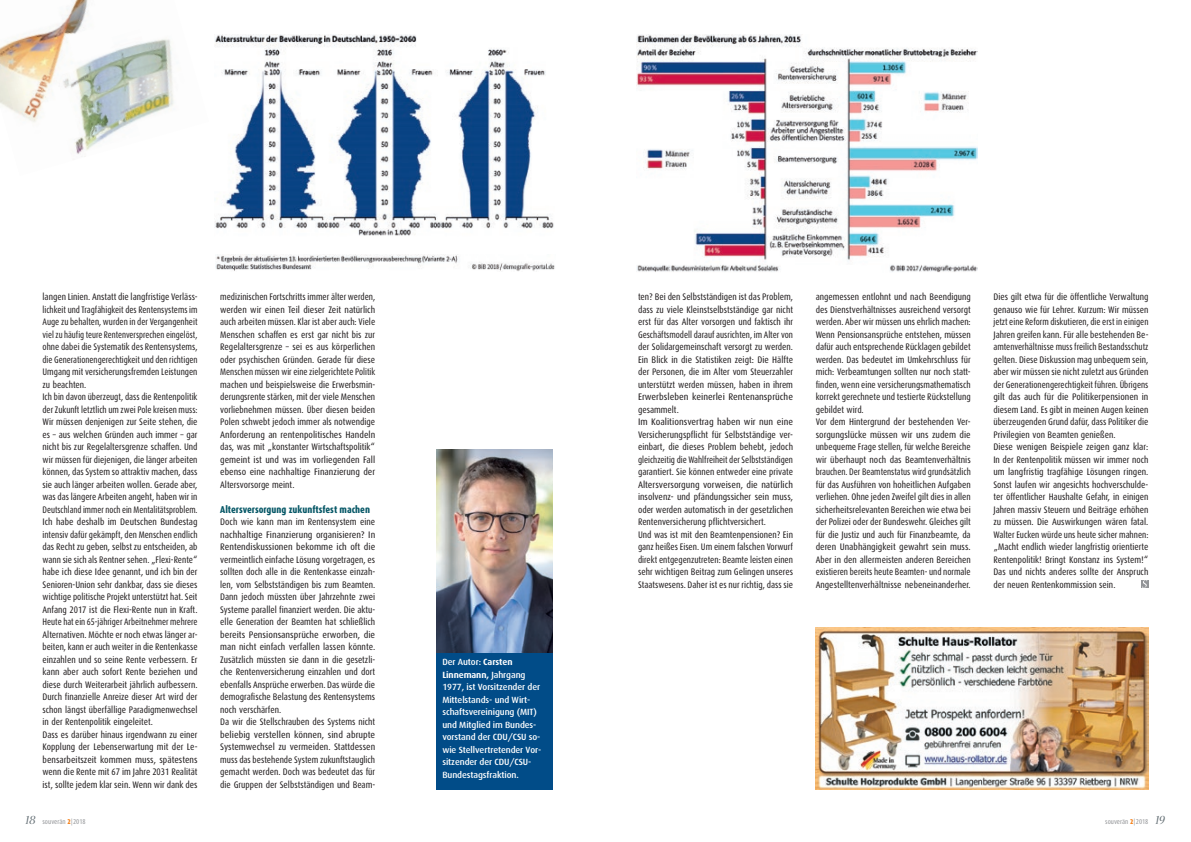
<style>
.page{position:relative;width:1191px;height:842px;background:#fff}
.page>*{position:absolute;margin:0;border:0;box-sizing:border-box;transform-origin:0 0}
.t1{font:800 10px "Dax Condensed";color:#075867}
.t2{font:9.5px/12.5px "Dax Condensed";color:#231f20}
.t3{font:500 9px/12.5px "Dax";letter-spacing:-.01em;color:#fff}
.t4{font:7px "Dax Condensed";color:#939598}
.s1{font-family:"Nueva Std";font-style:italic;font-size:14px;color:#5f6a70}
.s2{font-weight:900;color:#f58420}
.s3{font-weight:700}
</style>
<div class="page">
<div style="left:1141px;top:580px;width:7px;height:8px;background:#939598"></div>
<svg style="left:1142px;top:580px;width:5px;height:8px"></svg>
<img style="left:815px;top:628px;width:333px;height:161px">
<img style="left:637px;top:34px;width:340px;height:238px">
<img style="left:0;top:0;width:174px;height:154px">
<div style="left:437px;top:646px;width:116px;height:143px;background:#014c88"></div>
<img style="left:437px;top:449px;width:116px;height:203px">
<img style="left:215px;top:34px;width:339px;height:202px">
<img style="left:215px;top:255px;width:340px;height:16px">
<p class="t2" style="left:43px;top:291px;width:156px">langen Linien. Anstatt die langfristige Verläss&shy;lichkeit und Tragfähigkeit des Rentensystems im Auge zu behalten, wurden in der Vergangenheit viel zu häufig teure Rentenversprechen eingelöst, ohne dabei die Systematik des Rentensystems, die Generationengerechtigkeit und den richtigen Umgang mit versicherungsfremden Leistungen zu beachten.<br>Ich bin davon überzeugt, dass die Rentenpolitik der Zukunft letztlich um zwei Pole kreisen muss:<br>Wir müssen denjenigen zur Seite stehen, die es – aus welchen Gründen auch immer – gar nicht bis zur Regelaltersgrenze schaffen. Und wir müssen für diejenigen, die länger arbeiten können, das System so attraktiv machen, dass sie auch länger arbeiten wollen. Gerade aber, was das längere Arbeiten angeht, haben wir in Deutschland immer noch ein Mentalitätsproblem.<br>Ich habe deshalb im Deutschen Bundestag intensiv dafür gekämpft, den Menschen endlich das Recht zu geben, selbst zu entscheiden, ab wann sie sich als Rentner sehen. „Flexi-Rente“ habe ich diese Idee genannt, und ich bin der Senioren-Union sehr dankbar, dass sie dieses wichtige politische Projekt unterstützt hat. Seit Anfang 2017 ist die Flexi-Rente nun in Kraft.<br>Heute hat ein 65-jähriger Arbeitnehmer mehrere Alternativen. Möchte er noch etwas länger ar&shy;beiten, kann er auch weiter in die Rentenkasse einzahlen und so seine Rente verbessern. Er kann aber auch sofort Rente beziehen und diese durch Weiterarbeit jährlich aufbessern.<br>Durch finanzielle Anreize dieser Art wird der schon längst überfällige Paradigmenwechsel in der Rentenpolitik eingeleitet.<br>Dass es darüber hinaus irgendwann zu einer Kopplung der Lebenserwartung mit der Le&shy;bensarbeitszeit kommen muss, spätestens wenn die Rente mit 67 im Jahre 2031 Realität ist, sollte jedem klar sein. Wenn wir dank des</p>
<p class="t2" style="left:220px;top:291px;width:156px;text-align:justify">medizinischen Fortschritts immer älter werden, werden wir einen Teil dieser Zeit natürlich auch arbeiten müssen. Klar ist aber auch: Viele Menschen schaffen es erst gar nicht bis zur Regelaltersgrenze – sei es aus körperlichen oder psychischen Gründen. Gerade für diese Menschen müssen wir eine zielgerichtete Politik machen und beispielsweise die Erwerbsmin&shy;derungsrente stärken, mit der viele Menschen vorliebnehmen müssen. Über diesen beiden Polen schwebt jedoch immer als notwendige Anforderung an rentenpolitisches Handeln das, was mit „konstanter Wirtschaftspolitik“ gemeint ist und was im vorliegenden Fall ebenso eine nachhaltige Finanzierung der Altersvorsorge meint.</p>
<p class="t1" style="left:220px;top:503px;width:151px">Altersversorgung zukunftsfest machen</p>
<p class="t2" style="left:220px;top:516px;width:157px">Doch wie kann man im Rentensystem eine nachhaltige Finanzierung organisieren? In Rentendiskussionen bekomme ich oft die vermeintlich einfache Lösung vorgetragen, es sollten doch alle in die Rentenkasse einzah&shy;len, vom Selbstständigen bis zum Beamten.<br>Dann jedoch müssten über Jahrzehnte zwei Systeme parallel finanziert werden. Die aktu&shy;elle Generation der Beamten hat schließlich bereits Pensionsansprüche erworben, die man nicht einfach verfallen lassen könnte.<br>Zusätzlich müssten sie dann in die gesetzli&shy;che Rentenversicherung einzahlen und dort ebenfalls Ansprüche erwerben. Das würde die demografische Belastung des Rentensystems noch verschärfen.<br>Da wir die Stellschrauben des Systems nicht beliebig verstellen können, sind abrupte Systemwechsel zu vermeiden. Stattdessen muss das bestehende System zukunftstauglich gemacht werden. Doch was bedeutet das für die Gruppen der Selbstständigen und Beam-</p>
<p class="t4" style="left:26px;top:817px;width:62px"><span class="s1">18</span> souverän <span class="s2">2</span>|2018</p>
<p class="t3" style="left:442px;top:656px;width:100px">Der Autor: <span class="s3">Carsten<br>Linnemann,</span> Jahrgang<br>1977, ist Vorsitzender der<br>Mittelstands- und Wirt&shy;schaftsvereinigung (MIT) und Mitglied im Bundes&shy;vorstand der CDU/CSU so&shy;wie Stellvertretender Vor&shy;sitzender der CDU/CSU-<br>Bundestagsfraktion.</p>
<p class="t2" style="left:638px;top:291px;width:157px">ten? Bei den Selbstständigen ist das Problem, dass zu viele Kleinstselbstständige gar nicht erst für das Alter vorsorgen und faktisch ihr Geschäftsmodell darauf ausrichten, im Alter von der Solidargemeinschaft versorgt zu werden.<br>Ein Blick in die Statistiken zeigt: Die Hälfte der Personen, die im Alter vom Steuerzahler unterstützt werden müssen, haben in ihrem Erwerbsleben keinerlei Rentenansprüche gesammelt.<br>Im Koalitionsvertrag haben wir nun eine Versicherungspflicht für Selbstständige ver&shy;einbart, die dieses Problem behebt, jedoch gleichzeitig die Wahlfreiheit der Selbstständigen garantiert. Sie können entweder eine private Altersversorgung vorweisen, die natürlich insolvenz- und pfändungssicher sein muss, oder werden automatisch in der gesetzlichen Rentenversicherung pflichtversichert.<br>Und was ist mit den Beamtenpensionen? Ein ganz heißes Eisen. Um einem falschen Vorwurf direkt entgegenzutreten: Beamte leisten einen sehr wichtigen Beitrag zum Gelingen unseres Staatswesens. Daher ist es nur richtig, dass sie</p>
<p class="t2" style="left:815px;top:291px;width:156px">angemessen entlohnt und nach Beendigung des Dienstverhältnisses ausreichend versorgt werden. Aber wir müssen uns ehrlich machen:<br>Wenn Pensionsansprüche entstehen, müssen dafür auch entsprechende Rücklagen gebildet werden. Das bedeutet im Umkehrschluss für mich: Verbeamtungen sollten nur noch statt&shy;finden, wenn eine versicherungsmathematisch korrekt gerechnete und testierte Rückstellung gebildet wird.<br>Vor dem Hintergrund der bestehenden Ver&shy;sorgungslücke müssen wir uns zudem die unbequeme Frage stellen, für welche Bereiche wir überhaupt noch das Beamtenverhältnis brauchen. Der Beamtenstatus wird grundsätzlich für das Ausführen von hoheitlichen Aufgaben verliehen. Ohne jeden Zweifel gilt dies in allen sicherheitsrelevanten Bereichen wie etwa bei der Polizei oder der Bundeswehr. Gleiches gilt für die Justiz und auch für Finanzbeamte, da deren Unabhängigkeit gewahrt sein muss.<br>Aber in den allermeisten anderen Bereichen existieren bereits heute Beamten- und normale Angestelltenverhältnisse nebeneinanderher.</p>
<p class="t2" style="left:993px;top:291px;width:156px">Dies gilt etwa für die öffentliche Verwaltung genauso wie für Lehrer. Kurzum: Wir müssen jetzt eine Reform diskutieren, die erst in einigen Jahren greifen kann. Für alle bestehenden Be&shy;amtenverhältnisse muss freilich Bestandsschutz gelten. Diese Diskussion mag unbequem sein, aber wir müssen sie nicht zuletzt aus Gründen der Generationengerechtigkeit führen. Übrigens gilt das auch für die Politikerpensionen in diesem Land. Es gibt in meinen Augen keinen überzeugenden Grund dafür, dass Politiker die Privilegien von Beamten genießen.<br>Diese wenigen Beispiele zeigen ganz klar:<br>In der Rentenpolitik müssen wir immer noch um langfristig tragfähige Lösungen ringen.<br>Sonst laufen wir angesichts hochverschulde&shy;ter öffentlicher Haushalte Gefahr, in einigen Jahren massiv Steuern und Beiträge erhöhen zu müssen. Die Auswirkungen wären fatal.<br>Walter Eucken würde uns heute sicher mahnen: „Macht endlich wieder langfristig orientierte Rentenpolitik! Bringt Konstanz ins System!“ Das und nichts anderes sollte der Anspruch der neuen Rentenkommission sein.</p>
<p class="t4" style="left:1105px;top:817px;width:61px">souverän <span class="s2">2</span>|2018 <span class="s1">19</span></p>
</div>
